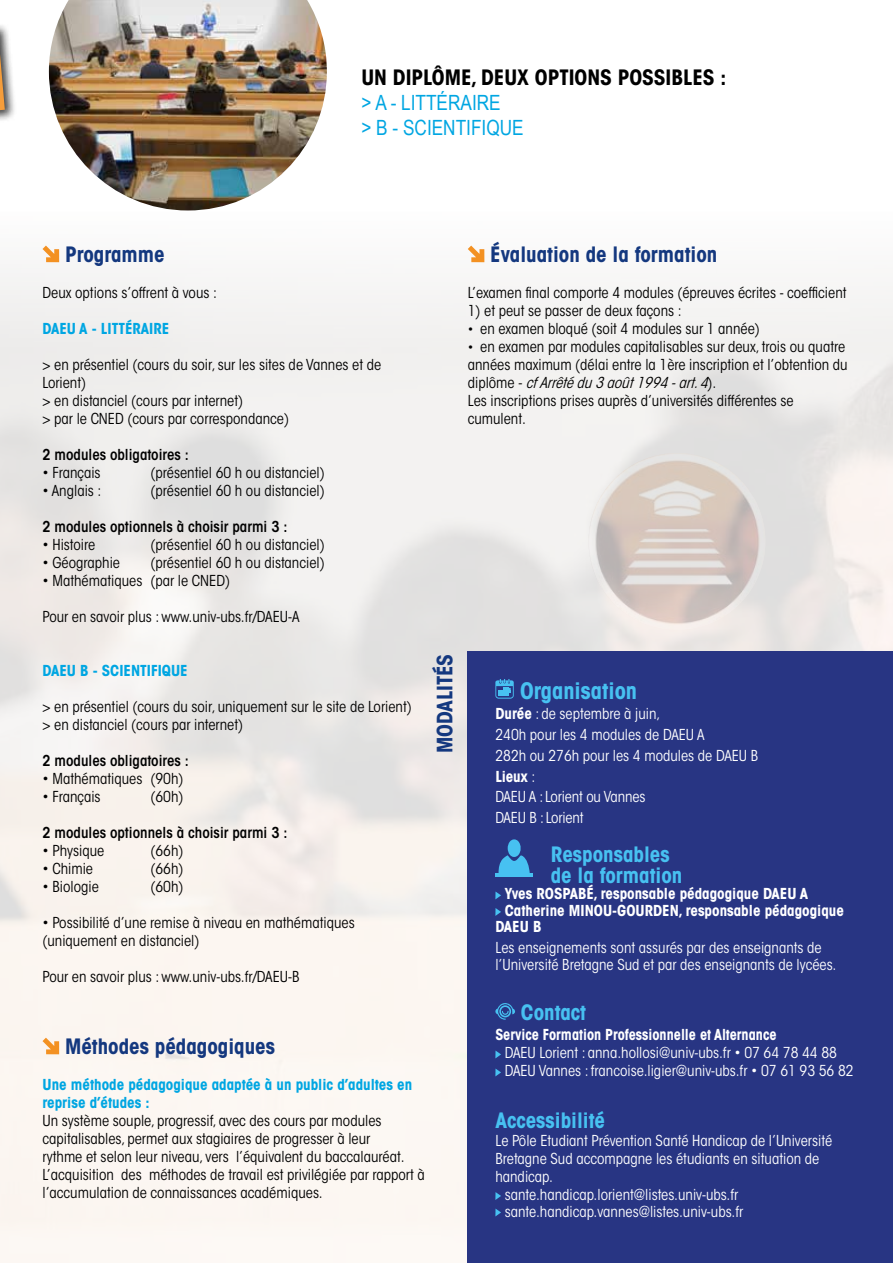
<style>
.page{position:relative;width:893px;height:1263px;background:#fff}
.page>*{position:absolute;margin:0;border:0;box-sizing:border-box;transform-origin:0 0}
.t1{font:700 condensed 22.5px "ITC Avant Garde Std";color:#47c1f1}
.t2{font:700 condensed 21px "ITC Avant Garde Std";color:#14387f}
.t3{font:700 condensed 21px/21px "ITC Avant Garde Std";color:#47c1f1}
.t4{font:700 condensed 21px "ITC Avant Garde Std";color:#000}
.t5{font:21px/25.2px "Arial Narrow";color:#00a6e2}
.t6{font:condensed 15px/18px "ITC Avant Garde Std";color:#000}
.t7{font:condensed 15px/20.7px "ITC Avant Garde Std";color:#fff}
.t8{font:600 condensed 15px "ITC Avant Garde Std";color:#000}
.t9{font:700 condensed 15px/18px "ITC Avant Garde Std";color:#00a6e2}
.t10{font:700 condensed 15px "ITC Avant Garde Std";color:#fff}
.t11{font:700 condensed 15px "ITC Avant Garde Std";color:#fff;scale:.95 1}
.s1{font-size:13.5px}
.s2{font-style:italic}
.s3{font-weight:700}
</style>
<div class="page">
<img style="left:0;top:245px;width:893px;height:1018px">
<svg style="left:43px;top:246px;width:16px;height:16px"></svg>
<svg style="left:43px;top:1038px;width:16px;height:16px"></svg>
<svg style="left:468px;top:246px;width:16px;height:16px"></svg>
<div style="left:468px;top:652px;width:425px;height:611px;background:#283583"></div>
<svg style="left:495px;top:679px;width:19px;height:20px"></svg>
<svg style="left:495px;top:891px;width:6px;height:8px"></svg>
<svg style="left:495px;top:908px;width:6px;height:8px"></svg>
<svg style="left:495px;top:1003px;width:20px;height:17px"></svg>
<svg style="left:495px;top:1050px;width:6px;height:8px"></svg>
<svg style="left:495px;top:1068px;width:6px;height:8px"></svg>
<svg style="left:495px;top:1192px;width:6px;height:8px"></svg>
<svg style="left:495px;top:1208px;width:6px;height:8px"></svg>
<svg style="left:498px;top:839px;width:32px;height:34px"></svg>
<hr style="left:495px;top:873px;width:38px;height:4px;background:#47c1f1">
<div style="left:0;top:23px;width:17px;height:173px;background:#000;opacity:.75"></div>
<svg style="left:0;top:54px;width:5px;height:56px"></svg>
<img style="left:49px;top:0;width:278px;height:210px">
<img style="left:588px;top:453px;width:177px;height:177px;border-radius:88px">
<h2 class="t4" style="left:361px;top:64px;width:366px">UN DIPLÔME, DEUX OPTIONS POSSIBLES :</h2>
<h2 class="t5" style="left:361px;top:89px;width:164px">&gt; A - LITTÉRAIRE<br>&gt; B - SCIENTIFIQUE</h2>
<h2 class="t2" style="left:65px;top:241px;width:101px">Programme</h2>
<p class="t6" style="left:43px;top:284px;width:176px">Deux options s’offrent à vous :</p>
<p class="t9" style="left:43px;top:320px;width:128px">DAEU A - LITTÉRAIRE</p>
<p class="t6" style="left:43px;top:356px;width:340px">&gt; en présentiel (cours du soir, sur les sites de Vannes et de Lorient)<br>&gt; en distanciel (cours par internet)<br>&gt; par le CNED (cours par correspondance)</p>
<p class="t8" style="left:43px;top:445px;width:148px">2 modules obligatoires :</p>
<p class="t6" style="left:43px;top:464px;width:60px">• Français</p>
<p class="t6" style="left:151px;top:464px;width:176px">(présentiel 60 h ou distanciel)</p>
<p class="t6" style="left:43px;top:482px;width:60px">• Anglais :</p>
<p class="t6" style="left:151px;top:482px;width:176px">(présentiel 60 h ou distanciel)</p>
<p class="t8" style="left:43px;top:517px;width:246px">2 modules optionnels à choisir parmi 3 :</p>
<p class="t6" style="left:43px;top:536px;width:54px">• Histoire</p>
<p class="t6" style="left:151px;top:536px;width:176px">(présentiel 60 h ou distanciel)</p>
<p class="t6" style="left:43px;top:554px;width:79px">• Géographie</p>
<p class="t6" style="left:151px;top:554px;width:176px">(présentiel 60 h ou distanciel)</p>
<p class="t6" style="left:43px;top:572px;width:189px">• Mathématiques (par le CNED)</p>
<p class="t6" style="left:43px;top:608px;width:258px">Pour en savoir plus : www.univ-ubs.fr/DAEU-A</p>
<p class="t9" style="left:43px;top:662px;width:147px">DAEU B - SCIENTIFIQUE</p>
<p class="t6" style="left:43px;top:698px;width:371px">&gt; en présentiel (cours du soir, uniquement sur le site de Lorient) &gt; en distanciel (cours par internet)</p>
<p class="t8" style="left:43px;top:751px;width:148px">2 modules obligatoires :</p>
<p class="t6" style="left:43px;top:770px;width:143px">• Mathématiques (90h)</p>
<p class="t6" style="left:43px;top:788px;width:60px">• Français</p>
<p class="t6" style="left:151px;top:788px;width:35px">(60h)</p>
<p class="t8" style="left:43px;top:823px;width:246px">2 modules optionnels à choisir parmi 3 :</p>
<p class="t6" style="left:43px;top:842px;width:63px">• Physique</p>
<p class="t6" style="left:151px;top:842px;width:35px">(66h)</p>
<p class="t6" style="left:43px;top:860px;width:52px">• Chimie</p>
<p class="t6" style="left:151px;top:860px;width:35px">(66h)</p>
<p class="t6" style="left:43px;top:878px;width:58px">• Biologie</p>
<p class="t6" style="left:151px;top:878px;width:35px">(60h)</p>
<p class="t6" style="left:43px;top:914px;width:314px">• Possibilité d’une remise à niveau en mathématiques (uniquement en distanciel)</p>
<p class="t6" style="left:43px;top:968px;width:258px">Pour en savoir plus : www.univ-ubs.fr/DAEU-B</p>
<h2 class="t2" style="left:431px;top:753px;width:101px;rotate:-90deg">MODALITÉS</h2>
<h2 class="t2" style="left:65px;top:1033px;width:211px">Méthodes pédagogiques</h2>
<p class="t9" style="left:43px;top:1076px;width:371px">Une méthode pédagogique adaptée à un public d’adultes en reprise d’études :</p>
<p class="t6" style="left:43px;top:1112px;width:384px">Un système souple, progressif, avec des cours par modules capitalisables, permet aux stagiaires de progresser à leur<br>rythme et selon leur niveau, vers l’équivalent du baccalauréat.<br>L’acquisition des méthodes de travail est privilégiée par rapport à l’accumulation de connaissances académiques.</p>
<h2 class="t2" style="left:490px;top:241px;width:229px">Évaluation de la formation</h2>
<p class="t6" style="left:468px;top:284px;width:380px">L’examen final comporte 4 modules (épreuves écrites - coefficient</p>
<p class="t6" style="left:468px;top:302px;width:215px">1) et peut se passer de deux façons :</p>
<p class="t6" style="left:468px;top:320px;width:294px"><span class="s1">•</span> en examen bloqué (soit 4 modules sur 1 année)</p>
<p class="t6" style="left:468px;top:338px;width:381px"><span class="s1">•</span> en examen par modules capitalisables sur deux, trois ou quatre années maximum (délai entre la 1ère inscription et l’obtention du d i p l ô m e - <span class="s2">cfArrêtédu3août1994-art.4</span>) .<br>Les inscriptions prises auprès d’universités différentes se cumulent.</p>
<h1 class="t1" style="left:520px;top:676px;width:119px">Organisation</h1>
<p class="t7" style="left:495px;top:704px;width:264px"><span class="s3">Durée</span> : de septembre à juin,<br>240h pour les 4 modules de DAEU A<br>282h ou 276h pour les 4 modules de DAEU B<br><span class="s3">Lieux</span> :<br>DAEU A : Lorient ou Vannes<br>DAEU B : Lorient</p>
<h2 class="t3" style="left:551px;top:843px;width:133px">Responsables de la formation</h2>
<p class="t10" style="left:505px;top:884px;width:305px">Yves ROSPABÉ, responsable pédagogique DAEU A</p>
<p class="t10" style="left:505px;top:901px;width:341px">Catherine MINOU-GOURDEN, responsable pédagogique</p>
<p class="t10" style="left:495px;top:917px;width:48px">DAEU B</p>
<p class="t7" style="left:495px;top:939px;width:343px;line-height:16.5px">Les enseignements sont assurés par des enseignants de l’Université Bretagne Sud et par des enseignants de lycées.</p>
<h2 class="t3" style="left:521px;top:1001px;width:67px">Contact</h2>
<p class="t11" style="left:495px;top:1025px;width:297px">Service Formation Professionnelle et Alternance</p>
<p class="t7" style="left:505px;top:1044px;width:350px;line-height:18px">DAEU Lorient : anna.hollosi@univ-ubs.fr • 07 64 78 44 88<br>DAEU Vannes : francoise.ligier@univ-ubs.fr • 07 61 93 56 82</p>
<h2 class="t3" style="left:495px;top:1109px;width:111px">Accessibilité</h2>
<p class="t7" style="left:495px;top:1130px;width:338px">Le Pôle Etudiant Prévention Santé Handicap de l’Université</p>
<p class="t7" style="left:495px;top:1148px;width:325px">Bretagne Sud accompagne les étudiants en situation de</p>
<p class="t7" style="left:495px;top:1166px;width:59px">handicap.</p>
<p class="t7" style="left:505px;top:1184px;width:235px">sante.handicap.lorient@listes.univ-ubs.fr</p>
<p class="t7" style="left:505px;top:1201px;width:240px">sante.handicap.vannes@listes.univ-ubs.fr</p>
</div>
